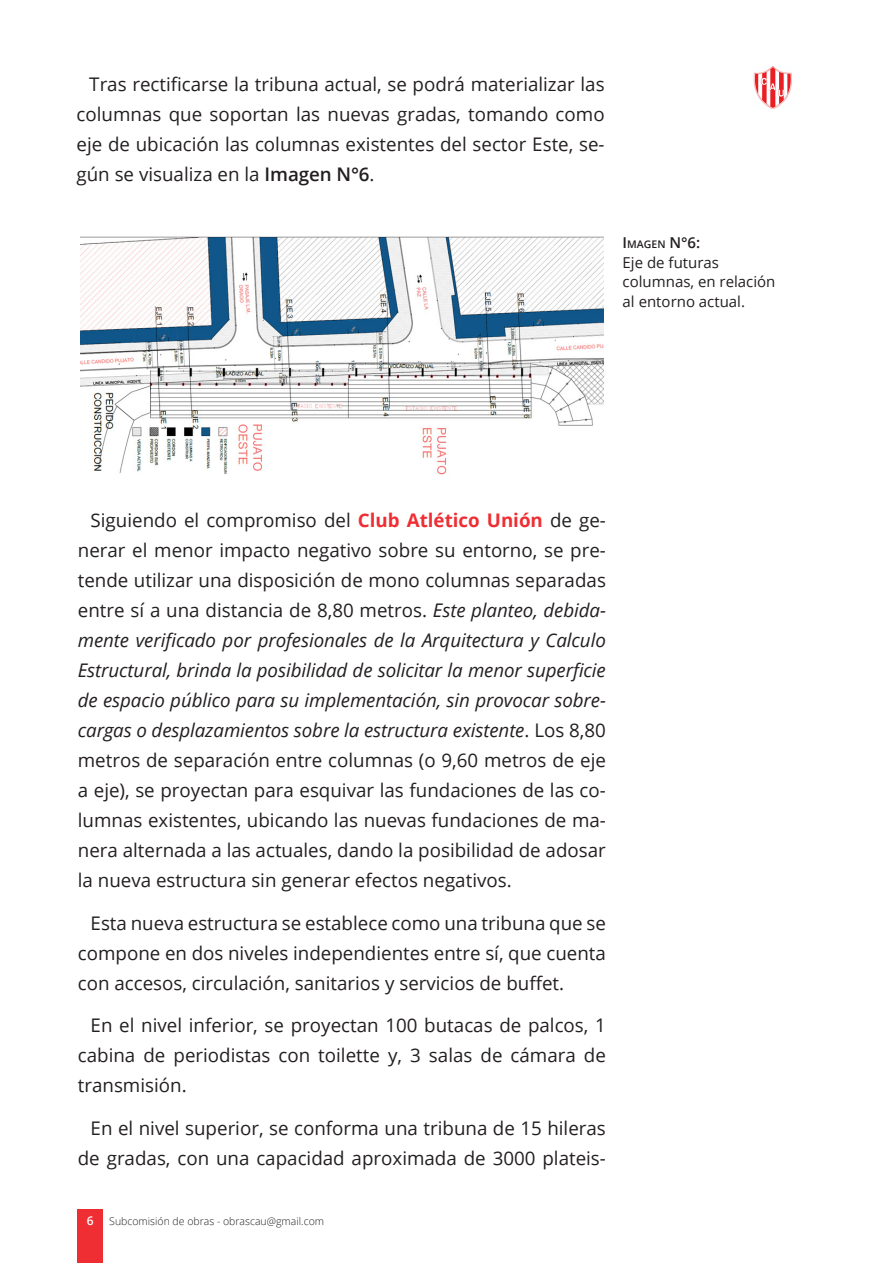
<style>
.page{position:relative;width:893px;height:1263px;background:#fff}
.page>*{position:absolute;margin:0;border:0;box-sizing:border-box;transform-origin:0 0}
.texto_principal{font:18.75px/30px "Open Sans";color:#231f20;text-align:justify}
.epigrafe{font:15px/19.5px "Open Sans";color:#231f20}
.epigrafe-2{font:600 15px "Open Sans";color:#231f20}
.t1{font:600 12px "Open Sans";color:#fff}
.t2{font:300 10.5px "Open Sans";color:#231f20}
.s1{font-weight:600}
.s2{font-size:10.5px}
.s3{font-weight:700;color:#ee2e33}
.s4{font-style:italic}
</style>
<div class="page">
<div style="left:77px;top:1209px;width:26px;height:54px;background:#ee2e33"></div>
<img style="left:753px;top:67px;width:39px;height:41px">
<img style="left:80px;top:237px;width:523px;height:238px">
<p class="texto_principal" style="left:77px;top:69px;width:530px;text-indent:13px">Tras rectificarse la tribuna actual, se podrá materializar las columnas que soportan las nuevas gradas, tomando como eje de ubicación las columnas existentes del sector Este, se&shy;gún se visualiza en la <span class="s1">Imagen N°6</span>.</p>
<p class="epigrafe-2" style="left:623px;top:233px;width:79px">I<span class="s2">MAGEN</span> N°6:</p>
<p class="epigrafe" style="left:623px;top:252px;width:154px">Eje de futuras columnas, en relación al entorno actual.</p>
<p class="texto_principal" style="left:78px;top:504px;width:530px;text-indent:13px">Siguiendo el compromiso del <span class="s3">Club Atlético Unión</span> de ge&shy;nerar el menor impacto negativo sobre su entorno, se pre&shy;tende utilizar una disposición de mono columnas separadas entre sí a una distancia de 8,80 metros. <span class="s4">Este planteo, debida&shy;mente verificado por profesionales de la Arquitectura y Calculo Estructural, brinda la posibilidad de solicitar la menor superficie de espacio público para su implementación, sin provocar sobre&shy;cargas o desplazamientos sobre la estructura existente</span>. Los 8,80 metros de separación entre columnas (o 9,60 metros de eje a eje), se proyectan para esquivar las fundaciones de las co&shy;lumnas existentes, ubicando las nuevas fundaciones de ma&shy;nera alternada a las actuales, dando la posibilidad de adosar la nueva estructura sin generar efectos negativos.</p>
<p class="texto_principal" style="left:78px;top:907px;width:530px;text-indent:13px">Esta nueva estructura se establece como una tribuna que se compone en dos niveles independientes entre sí, que cuenta con accesos, circulación, sanitarios y servicios de buffet.</p>
<p class="texto_principal" style="left:78px;top:1010px;width:530px;text-indent:13px">En el nivel inferior, se proyectan 100 butacas de palcos, 1 cabina de periodistas con toilette y, 3 salas de cámara de transmisión.</p>
<p class="texto_principal" style="left:78px;top:1113px;width:530px;text-align:right">En el nivel superior, se conforma una tribuna de 15 hileras de gradas, con una capacidad aproximada de 3000 plateis-</p>
<p class="t1" style="left:87px;top:1213px;width:8px">6</p>
<p class="t2" style="left:109px;top:1214px;width:216px">Subcomisión de obras - obrascau@gmail.com</p>
</div>
